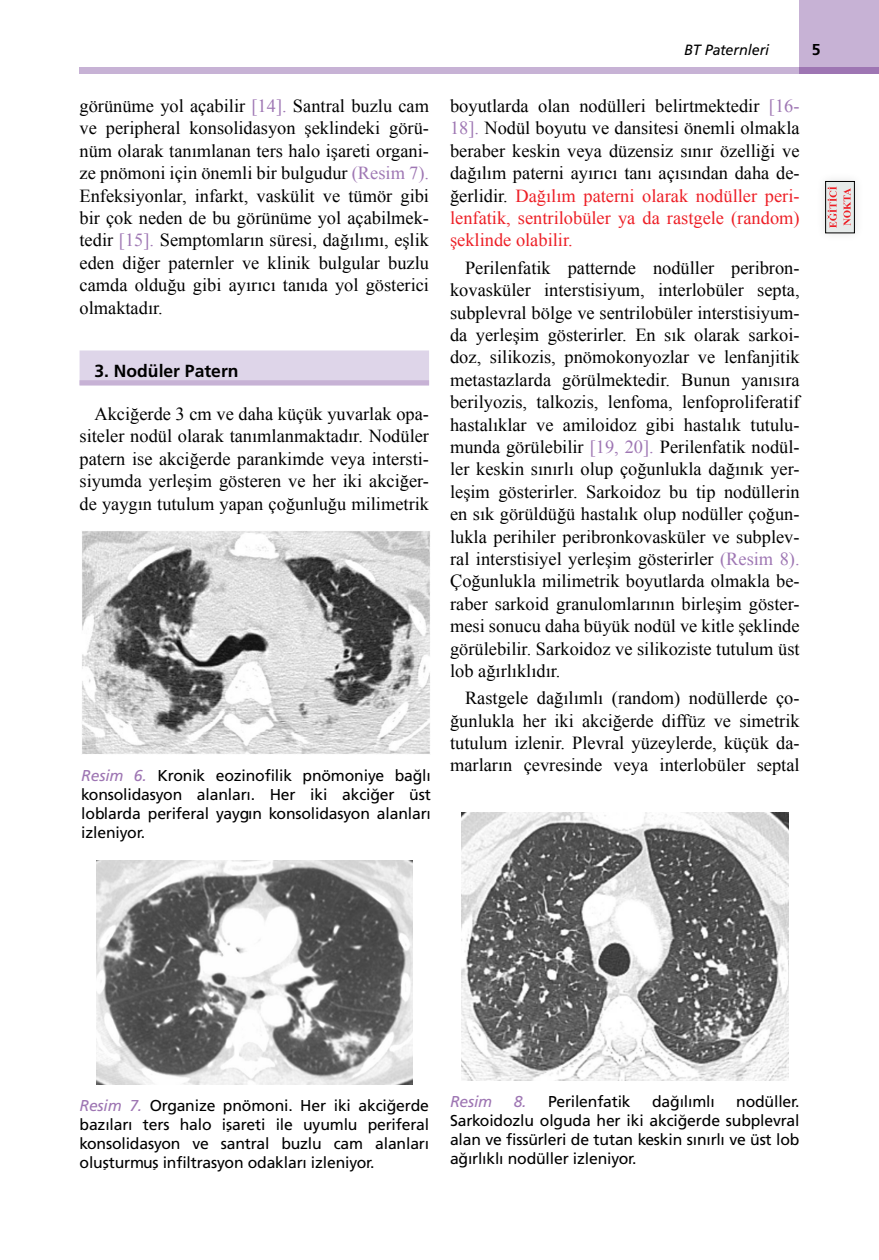
<style>
.page{position:relative;width:879px;height:1260px;background:#fff}
.page>*{position:absolute;margin:0;border:0;box-sizing:border-box;transform-origin:0 0}
.YAZI{font:18.38px/22.4px "Times New Roman";color:#000;text-align:justify}
.ARA_BASLIK{font:17.5px "Frutiger Bold Tr";color:#000}
.RESİM-ALTI{font:15.75px/18.9px "Frutiger Normal Tr";letter-spacing:-.01em;color:#000;text-align:justify}
.RESİM-ALTI-2{font:15.75px "Frutiger Italic Tr";letter-spacing:-.01em;color:#9e76b3}
.t1{font:15.75px "Frutiger Bold Tr";color:#000}
.t2{font:14.88px "Frutiger Italic Tr";color:#000;scale:.96 1}
.s1{color:#9e76b3}
.s2{font-family:"Frutiger Italic Tr";color:#9e76b3}
.s3{color:#ed1f26}
</style>
<div class="page">
<div style="left:79px;top:67px;width:720px;height:7px;background:#c7b2d5"></div>
<div style="left:799px;top:0;width:79px;height:74px;background:#c7b2d5"></div>
<div style="left:799px;top:67px;width:79px;height:7px;background:#9e76b3"></div>
<div style="left:79px;top:350px;width:350px;height:35px;background:#ded5e9"></div>
<div style="left:79px;top:380px;width:350px;height:5px;background:#c7b2d5"></div>
<div style="left:815px;top:172px;width:48px;height:71px;background:#000;opacity:.12"></div>
<div style="left:825px;top:181px;width:28px;height:52px;background:#e6eae9"></div>
<svg style="left:826px;top:186px;width:10px;height:42px"></svg>
<svg style="left:843px;top:189px;width:7px;height:37px"></svg>
<div style="left:824px;top:181px;width:30px;height:52px;border:1px solid #000"></div>
<img style="left:82px;top:531px;width:348px;height:223px">
<img style="left:461px;top:812px;width:326px;height:269px">
<img style="left:96px;top:861px;width:316px;height:223px">
<p class="YAZI" style="left:79px;top:94px;width:351px">görünüme yol açabilir <span class="s1">[14].</span> Santral buzlu cam ve peripheral konsolidasyon şeklindeki görü&shy;nüm olarak tanımlanan ters halo işareti organi&shy;ze pnömoni için önemli bir bulgudur <span class="s1">(Resim 7).<br></span>Enfeksiyonlar, infarkt, vaskülit ve tümör gibi bir çok neden de bu görünüme yol açabilmek&shy;tedir <span class="s1">[15].</span> Semptomların süresi, dağılımı, eşlik eden diğer paternler ve klinik bulgular buzlu camda olduğu gibi ayırıcı tanıda yol gösterici olmaktadır.</p>
<p class="ARA_BASLIK" style="left:94px;top:361px;width:145px">3. Nodüler Patern</p>
<p class="YAZI" style="left:79px;top:402px;width:351px;text-indent:15px">Akciğerde 3 cm ve daha küçük yuvarlak opa&shy;siteler nodül olarak tanımlanmaktadır. Nodüler patern ise akciğerde parankimde veya intersti&shy;siyumda yerleşim gösteren ve her iki akciğer&shy;de yaygın tutulum yapan çoğunluğu milimetrik</p>
<p class="RESİM-ALTI" style="left:81px;top:766px;width:351px"><span class="s2">Resim 6.</span> Kronik eozinofilik pnömoniye bağlı konsolidasyon alanları. Her iki akciğer üst loblarda periferal yaygın konsolidasyon alanları izleniyor.</p>
<p class="t2" style="left:683px;top:41px;width:90px">BT Paternleri</p>
<p class="t1" style="left:811px;top:40px;width:10px">5</p>
<p class="YAZI" style="left:450px;top:94px;width:351px">boyutlarda olan nodülleri belirtmektedir <span class="s1">[16- 18].</span> Nodül boyutu ve dansitesi önemli olmakla beraber keskin veya düzensiz sınır özelliği ve dağılım paterni ayırıcı tanı açısından daha de&shy;ğerlidir. <span class="s3">Dağılım paterni olarak nodüller peri&shy;lenfatik, sentrilobüler ya da rastgele (random) şeklinde olabilir.</span></p>
<p class="YAZI" style="left:450px;top:256px;width:351px;text-indent:15px">Perilenfatik patternde nodüller peribron&shy;kovasküler interstisiyum, interlobüler septa, subplevral bölge ve sentrilobüler interstisiyum&shy;da yerleşim gösterirler. En sık olarak sarkoi&shy;doz, silikozis, pnömokonyozlar ve lenfanjitik metastazlarda görülmektedir. Bunun yanısıra berilyozis, talkozis, lenfoma, lenfoproliferatif hastalıklar ve amiloidoz gibi hastalık tutulu&shy;munda görülebilir <span class="s1">[19, 20].</span> Perilenfatik nodül&shy;ler keskin sınırlı olup çoğunlukla dağınık yer&shy;leşim gösterirler. Sarkoidoz bu tip nodüllerin en sık görüldüğü hastalık olup nodüller çoğun&shy;lukla perihiler peribronkovasküler ve subplev&shy;ral interstisiyel yerleşim gösterirler <span class="s1">(Resim 8).<br></span>Çoğunlukla milimetrik boyutlarda olmakla be&shy;raber sarkoid granulomlarının birleşim göster&shy;mesi sonucu daha büyük nodül ve kitle şeklinde görülebilir. Sarkoidoz ve silikoziste tutulum üst lob ağırlıklıdır.</p>
<p class="YAZI" style="left:450px;top:687px;width:351px;text-indent:15px">Rastgele dağılımlı (random) nodüllerde ço&shy;ğunlukla her iki akciğerde diffüz ve simetrik tutulum izlenir. Plevral yüzeylerde, küçük da&shy;marların çevresinde veya interlobüler septal</p>
<p class="RESİM-ALTI" style="left:79px;top:1096px;width:351px"><span class="s2">Resim 7.</span> Organize pnömoni. Her iki akciğerde bazıları ters halo işareti ile uyumlu periferal konsolidasyon ve santral buzlu cam alanları oluşturmuş infiltrasyon odakları izleniyor.</p>
<p class="RESİM-ALTI-2" style="left:450px;top:1093px;width:44px">Resim</p>
<p class="RESİM-ALTI" style="left:513px;top:1092px;width:118px"><span class="s2">8.</span> Perilenfatik</p>
<p class="RESİM-ALTI" style="left:651px;top:1092px;width:64px">dağılımlı</p>
<p class="RESİM-ALTI" style="left:450px;top:1092px;width:351px;text-indent:286px">nodüller.<br>Sarkoidozlu olguda her iki akciğerde subplevral alan ve fissürleri de tutan keskin sınırlı ve üst lob ağırlıklı nodüller izleniyor.</p>
</div>
